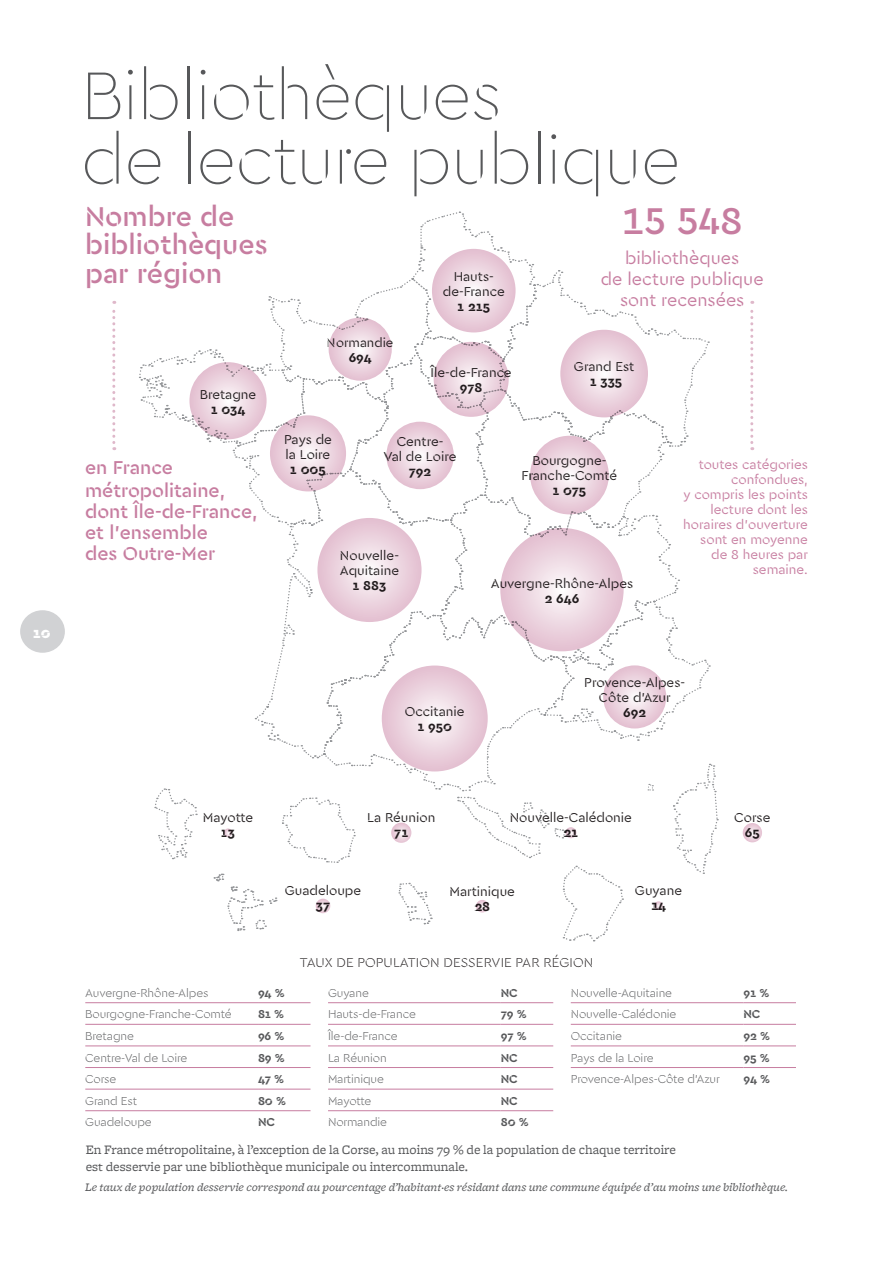
<style>
.page{position:relative;width:893px;height:1263px;background:#fff}
.page>*{position:absolute;margin:0;border:0;box-sizing:border-box;transform-origin:0 0}
.t1{font:100 70.5px/64.5px "Cera Stencil PRO";letter-spacing:-.02em;color:#57585a}
.t2{font:500 39px "Cera Stencil PRO";color:#c77da0}
.t3{font:500 28.5px/28.5px "Cera Stencil PRO";color:#c77da0}
.t4{font:500 19.5px/21.5px "Cera Stencil PRO";color:#c77da0}
.t5{font:18px/21px "Cera Stencil PRO";color:#c77da0;text-align:center}
.t6{font:900 15px "Cera Stencil PRO";color:#fff}
.t7{font:13.5px/15px "Cera Stencil PRO";color:#231f20;text-align:center}
.t8{font:13.5px/16.5px "Freight Micro";color:#57585a}
.t9{font:13.5px/15px "Cera Stencil PRO";color:#c77da0;text-align:right}
.t10{font:700 13.5px "Cera Stencil PRO";color:#231f20}
.t11{font:300 13.5px "Cera Stencil PRO";letter-spacing:.01em;color:#231f20}
.t12{font:13.2px "Cera Stencil PRO";color:#231f20}
.t13{font:300 12px "Cera Stencil PRO";letter-spacing:-.01em;color:#57585a}
.t14{font:italic 12px "Freight Micro";color:#57585a}
.t15{font:700 12px "Cera Stencil PRO";letter-spacing:-.01em;color:#57585a}
</style>
<div class="page">
<div style="left:20px;top:610px;width:45px;height:43px;background:#d1d2d4;border-radius:50%"></div>
<svg style="left:750px;top:301px;width:3px;height:149px"></svg>
<svg style="left:112px;top:301px;width:3px;height:149px"></svg>
<hr style="left:85px;top:1002px;width:173px;height:1px;background:#c77da0">
<hr style="left:258px;top:1002px;width:52px;height:1px;background:#c77da0">
<hr style="left:85px;top:1024px;width:173px;height:1px;background:#c77da0">
<hr style="left:258px;top:1024px;width:52px;height:1px;background:#c77da0">
<hr style="left:85px;top:1045px;width:173px;height:1px;background:#c77da0">
<hr style="left:258px;top:1045px;width:52px;height:1px;background:#c77da0">
<hr style="left:85px;top:1067px;width:173px;height:1px;background:#c77da0">
<hr style="left:258px;top:1067px;width:52px;height:1px;background:#c77da0">
<hr style="left:85px;top:1089px;width:173px;height:1px;background:#c77da0">
<hr style="left:258px;top:1089px;width:52px;height:1px;background:#c77da0">
<hr style="left:85px;top:1110px;width:173px;height:1px;background:#c77da0">
<hr style="left:258px;top:1110px;width:52px;height:1px;background:#c77da0">
<hr style="left:328px;top:1002px;width:173px;height:1px;background:#c77da0">
<hr style="left:501px;top:1002px;width:52px;height:1px;background:#c77da0">
<hr style="left:328px;top:1024px;width:173px;height:1px;background:#c77da0">
<hr style="left:501px;top:1024px;width:52px;height:1px;background:#c77da0">
<hr style="left:328px;top:1045px;width:173px;height:1px;background:#c77da0">
<hr style="left:501px;top:1045px;width:52px;height:1px;background:#c77da0">
<hr style="left:328px;top:1067px;width:173px;height:1px;background:#c77da0">
<hr style="left:501px;top:1067px;width:52px;height:1px;background:#c77da0">
<hr style="left:328px;top:1089px;width:173px;height:1px;background:#c77da0">
<hr style="left:501px;top:1089px;width:52px;height:1px;background:#c77da0">
<hr style="left:328px;top:1110px;width:173px;height:1px;background:#c77da0">
<hr style="left:501px;top:1110px;width:52px;height:1px;background:#c77da0">
<hr style="left:571px;top:1002px;width:172px;height:1px;background:#c77da0">
<hr style="left:743px;top:1002px;width:53px;height:1px;background:#c77da0">
<hr style="left:571px;top:1024px;width:172px;height:1px;background:#c77da0">
<hr style="left:743px;top:1024px;width:53px;height:1px;background:#c77da0">
<hr style="left:571px;top:1045px;width:172px;height:1px;background:#c77da0">
<hr style="left:743px;top:1045px;width:53px;height:1px;background:#c77da0">
<hr style="left:571px;top:1067px;width:172px;height:1px;background:#c77da0">
<hr style="left:743px;top:1067px;width:53px;height:1px;background:#c77da0">
<svg style="left:139px;top:211px;width:579px;height:731px"></svg>
<svg style="left:316px;top:899px;width:14px;height:14px"></svg>
<svg style="left:386px;top:422px;width:68px;height:67px;background:#ebd2de"></svg>
<svg style="left:270px;top:415px;width:76px;height:76px;background:#ead1dc"></svg>
<svg style="left:434px;top:342px;width:75px;height:75px;background:#e7ceda"></svg>
<svg style="left:743px;top:823px;width:19px;height:19px"></svg>
<p class="t6" style="left:33px;top:622px;width:19px">10</p>
<h1 class="t1" style="left:81px;top:61px;width:602px">Bibliothèques<br>de lecture publique</h1>
<h3 class="t3" style="left:85px;top:201px;width:184px">Nombre de bibliothèques par région</h3>
<p class="t7" style="left:200px;top:386px;width:58px">Bretagne</p>
<p class="t10" style="left:211px;top:400px;width:36px">1 034</p>
<h3 class="t4" style="left:85px;top:456px;width:174px">en France métropolitaine, dont Île-de-France, et l’ensemble<br>des Outre-Mer</h3>
<p class="t12" style="left:327px;top:334px;width:68px">Normandie</p>
<p class="t10" style="left:349px;top:348px;width:24px">694</p>
<p class="t7" style="left:443px;top:268px;width:63px">Hauts&shy;de-France</p>
<p class="t10" style="left:457px;top:298px;width:35px">1 215</p>
<p class="t7" style="left:431px;top:365px;width:83px">Île-de-France</p>
<p class="t10" style="left:460px;top:379px;width:24px">978</p>
<h2 class="t2" style="left:622px;top:195px;width:122px">15 548</h2>
<h3 class="t5" style="left:601px;top:246px;width:164px">bibliothèques<br>de lecture publique sont recensées</h3>
<p class="t7" style="left:574px;top:359px;width:62px">Grand Est</p>
<p class="t10" style="left:590px;top:373px;width:34px">1 335</p>
<p class="t7" style="left:284px;top:431px;width:49px;text-align:left">Pays de la Loire</p>
<p class="t10" style="left:290px;top:460px;width:38px">1 005</p>
<p class="t7" style="left:384px;top:433px;width:74px">Centre-<br>Val de Loire</p>
<p class="t10" style="left:409px;top:462px;width:24px">792</p>
<p class="t7" style="left:340px;top:548px;width:61px;text-align:left">Nouvelle-<br>Aquitaine</p>
<p class="t10" style="left:353px;top:577px;width:35px">1 883</p>
<p class="t7" style="left:522px;top:453px;width:97px">Bourgogne-<br>Franche-Comté</p>
<p class="t10" style="left:552px;top:482px;width:35px">1 075</p>
<p class="t7" style="left:491px;top:575px;width:144px">Auvergne-Rhône-Alpes</p>
<p class="t10" style="left:545px;top:589px;width:36px">2 646</p>
<p class="t9" style="left:683px;top:457px;width:126px">toutes catégories confondues,<br>y compris les points lecture dont les horaires d’ouverture sont en moyenne de 8 heures par semaine.</p>
<p class="t7" style="left:405px;top:704px;width:61px">Occitanie</p>
<p class="t10" style="left:417px;top:718px;width:36px">1 950</p>
<p class="t7" style="left:584px;top:675px;width:102px">Provence-Alpes-<br>Côte d’Azur</p>
<p class="t10" style="left:623px;top:704px;width:25px">692</p>
<p class="t7" style="left:203px;top:809px;width:52px">Mayotte</p>
<p class="t10" style="left:221px;top:824px;width:16px">13</p>
<p class="t7" style="left:367px;top:809px;width:70px">La Réunion</p>
<p class="t10" style="left:394px;top:824px;width:16px">71</p>
<p class="t7" style="left:510px;top:809px;width:124px">Nouvelle-Calédonie</p>
<p class="t10" style="left:563px;top:824px;width:16px">21</p>
<p class="t7" style="left:285px;top:883px;width:78px">Guadeloupe</p>
<p class="t10" style="left:316px;top:897px;width:16px">37</p>
<p class="t7" style="left:449px;top:883px;width:67px">Martinique</p>
<p class="t10" style="left:474px;top:897px;width:17px">28</p>
<p class="t7" style="left:635px;top:882px;width:49px">Guyane</p>
<p class="t10" style="left:651px;top:896px;width:16px">14</p>
<p class="t11" style="left:300px;top:954px;width:295px">taux de population desservie par région</p>
<p class="t7" style="left:734px;top:809px;width:38px">Corse</p>
<p class="t10" style="left:745px;top:824px;width:17px">65</p>
<p class="t13" style="left:85px;top:985px;width:125px">Auvergne-Rhône-Alpes</p>
<p class="t15" style="left:258px;top:985px;width:28px">94 %</p>
<p class="t13" style="left:85px;top:1006px;width:148px">Bourgogne-Franche-Comté</p>
<p class="t15" style="left:258px;top:1006px;width:28px">81 %</p>
<p class="t13" style="left:85px;top:1028px;width:50px">Bretagne</p>
<p class="t15" style="left:258px;top:1028px;width:28px">96 %</p>
<p class="t13" style="left:85px;top:1049px;width:104px">Centre-Val de Loire</p>
<p class="t15" style="left:258px;top:1049px;width:28px">89 %</p>
<p class="t13" style="left:85px;top:1071px;width:33px">Corse</p>
<p class="t15" style="left:258px;top:1071px;width:28px">47 %</p>
<p class="t13" style="left:85px;top:1093px;width:53px">Grand Est</p>
<p class="t15" style="left:258px;top:1093px;width:29px">80 %</p>
<p class="t13" style="left:85px;top:1114px;width:68px">Guadeloupe</p>
<p class="t15" style="left:258px;top:1114px;width:19px">NC</p>
<p class="t13" style="left:328px;top:985px;width:42px">Guyane</p>
<p class="t15" style="left:501px;top:985px;width:19px">NC</p>
<p class="t13" style="left:328px;top:1006px;width:89px">Hauts-de-France</p>
<p class="t15" style="left:501px;top:1006px;width:27px">79 %</p>
<p class="t13" style="left:328px;top:1028px;width:71px">Île-de-France</p>
<p class="t15" style="left:501px;top:1028px;width:28px">97 %</p>
<p class="t13" style="left:328px;top:1049px;width:60px">La Réunion</p>
<p class="t15" style="left:501px;top:1049px;width:19px">NC</p>
<p class="t13" style="left:328px;top:1071px;width:57px">Martinique</p>
<p class="t15" style="left:501px;top:1071px;width:19px">NC</p>
<p class="t13" style="left:328px;top:1093px;width:45px">M ayotte</p>
<p class="t15" style="left:501px;top:1093px;width:19px">NC</p>
<p class="t13" style="left:328px;top:1114px;width:61px">Normandie</p>
<p class="t15" style="left:501px;top:1114px;width:29px">80 %</p>
<p class="t13" style="left:571px;top:985px;width:103px">Nouvelle-Aquitaine</p>
<p class="t15" style="left:743px;top:985px;width:27px">91 %</p>
<p class="t13" style="left:571px;top:1006px;width:107px">Nouvelle-Calédonie</p>
<p class="t15" style="left:743px;top:1006px;width:19px">NC</p>
<p class="t13" style="left:571px;top:1028px;width:53px">Occitanie</p>
<p class="t15" style="left:743px;top:1028px;width:28px">92 %</p>
<p class="t13" style="left:571px;top:1049px;width:84px">Pays de la Loire</p>
<p class="t15" style="left:743px;top:1049px;width:28px">95 %</p>
<p class="t13" style="left:571px;top:1071px;width:150px">Provence-Alpes-Côte d’Azur</p>
<p class="t15" style="left:743px;top:1071px;width:28px">94 %</p>
<p class="t8" style="left:86px;top:1142px;width:592px">En France métropolitaine, à l’exception de la Corse, au moins 79 % de la population de chaque territoire est desservie par une bibliothèque municipale ou intercommunale.</p>
<p class="t14" style="left:85px;top:1180px;width:704px">Le taux de population desservie correspond au pourcentage d’habitant∙es résidant dans une commune équipée d’au moins une bibliothèque.</p>
</div>
